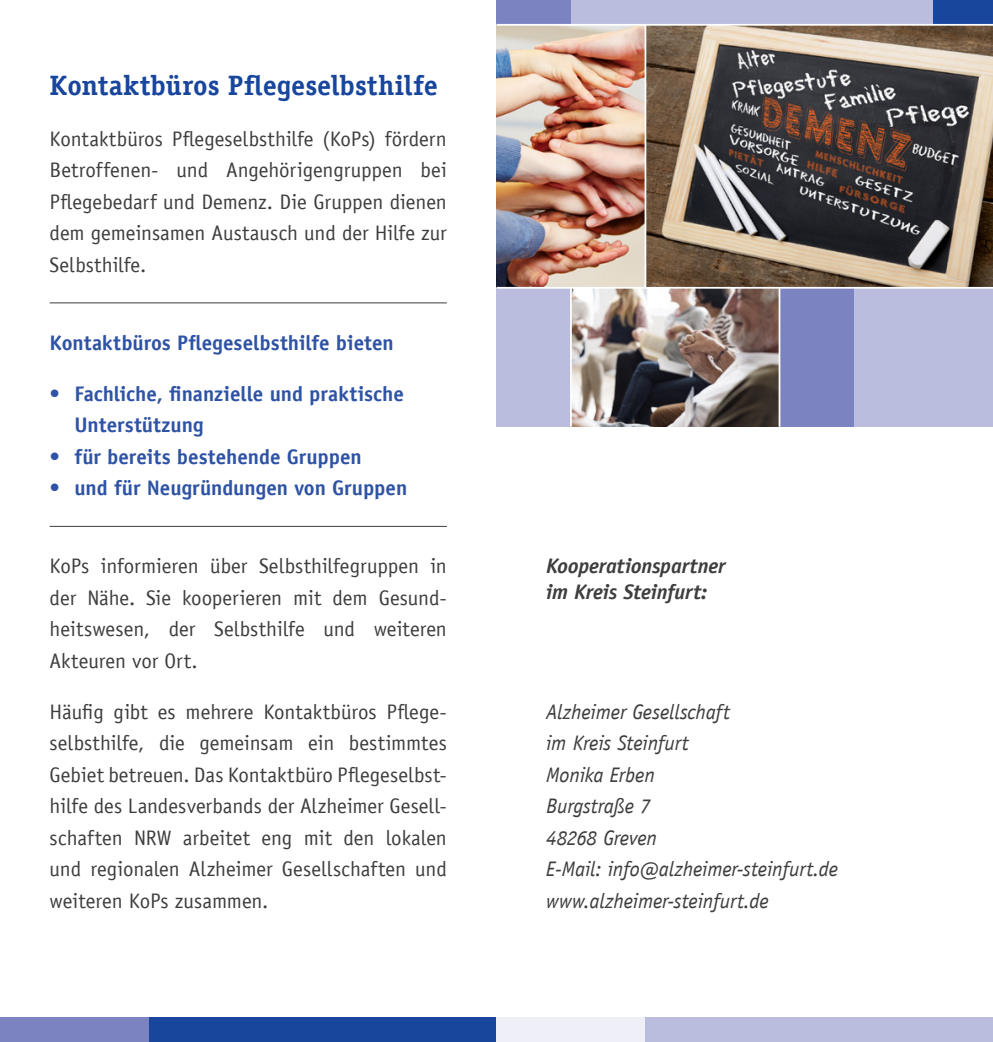
<style>
.page{position:relative;width:993px;height:1042px;background:#fff}
.page>*{position:absolute;margin:0;border:0;box-sizing:border-box;transform-origin:0 0}
.Titel{font:700 28px "Officina Serif";letter-spacing:.005em;color:#18469d}
.t1{font:21px/31.5px "Officina Sans";color:#3e3e3f;text-align:justify}
.t2{font:700 21px/31.5px "Officina Sans";color:#2f53a4}
.t3{font:italic 21px/31.5px "Officina Sans";letter-spacing:-.005em;color:#3e3e3f}
.t4{font:italic 700 21px/25.2px "Officina Sans";letter-spacing:-.005em;color:#3e3e3f}
</style>
<div class="page">
<hr style="left:50px;top:303px;width:396px;height:1px;background:#3e3e3f">
<hr style="left:50px;top:526px;width:396px;height:1px;background:#3e3e3f">
<div style="left:0;top:1017px;width:496px;height:25px;background:#18469d"></div>
<div style="left:620px;top:1017px;width:372px;height:25px;background:#babdde"></div>
<div style="left:496px;top:1017px;width:149px;height:25px;background:#eff0f7"></div>
<div style="left:0;top:1017px;width:149px;height:25px;background:#7b84c0"></div>
<img style="left:496px;top:26px;width:148px;height:261px">
<svg style="left:646px;top:26px;width:346px;height:261px;background:#73675d"></svg>
<div style="left:570px;top:0;width:363px;height:25px;background:#babdde"></div>
<div style="left:496px;top:0;width:74px;height:25px;background:#7b84c0"></div>
<div style="left:933px;top:0;width:59px;height:25px;background:#18469d"></div>
<img style="left:571px;top:289px;width:207px;height:138px">
<div style="left:496px;top:288px;width:74px;height:139px;background:#babdde"></div>
<div style="left:804px;top:288px;width:188px;height:139px;background:#babdde"></div>
<div style="left:779px;top:288px;width:74px;height:139px;background:#7b84c0"></div>
<hr style="left:496px;top:287px;width:496px;height:2px;background:#fff">
<hr style="left:496px;top:24px;width:496px;height:2px;background:#fff">
<hr style="left:778px;top:288px;width:2px;height:139px;background:#fff">
<p class="Titel" style="left:50px;top:67px;width:389px">Kontaktbüros Pflegeselbsthilfe</p>
<p class="t1" style="left:50px;top:123px;width:398px">Kontaktbüros Pflegeselbsthilfe (KoPs) fördern Betroffenen- und Angehörigengruppen bei Pflegebedarf und Demenz. Die Gruppen dienen dem gemeinsamen Austausch und der Hilfe zur Selbsthilfe.</p>
<p class="t2" style="left:50px;top:326px;width:345px">Kontaktbüros Pflegeselbsthilfe bieten</p>
<p class="t2" style="left:74px;top:378px;width:331px;text-indent:-25px">• Fachliche, finanzielle und praktische<br>Unterstützung</p>
<p class="t2" style="left:50px;top:441px;width:313px">• für bereits bestehende Gruppen</p>
<p class="t2" style="left:50px;top:472px;width:359px">• und für Neugründungen von Gruppen</p>
<p class="t1" style="left:50px;top:550px;width:398px">KoPs informieren über Selbsthilfegruppen in der Nähe. Sie kooperieren mit dem Gesund&shy;heitswesen, der Selbsthilfe und weiteren Akteuren vor Ort.</p>
<p class="t1" style="left:50px;top:696px;width:398px">Häufig gibt es mehrere Kontaktbüros Pflege&shy;selbsthilfe, die gemeinsam ein bestimmtes Gebiet betreuen. Das Kontaktbüro Pflegeselbst&shy;hilfe des Landesverbands der Alzheimer Gesell&shy;schaften NRW arbeitet eng mit den lokalen und regionalen Alzheimer Gesellschaften und weiteren KoPs zusammen.</p>
<p class="t4" style="left:546px;top:554px;width:181px">Kooperationspartner im Kreis Steinfurt:</p>
<p class="t3" style="left:546px;top:696px;width:185px">Alzheimer Gesellschaft im Kreis Steinfurt</p>
<p class="t3" style="left:546px;top:759px;width:110px">Monika Erben</p>
<p class="t3" style="left:546px;top:790px;width:106px">Burgstraße 7</p>
<p class="t3" style="left:546px;top:822px;width:112px">48268 Greven</p>
<p class="t3" style="left:546px;top:853px;width:293px">E-Mail: info@alzheimer-steinfurt.de</p>
<p class="t3" style="left:546px;top:885px;width:224px">www.alzheimer-steinfurt.de</p>
</div>
